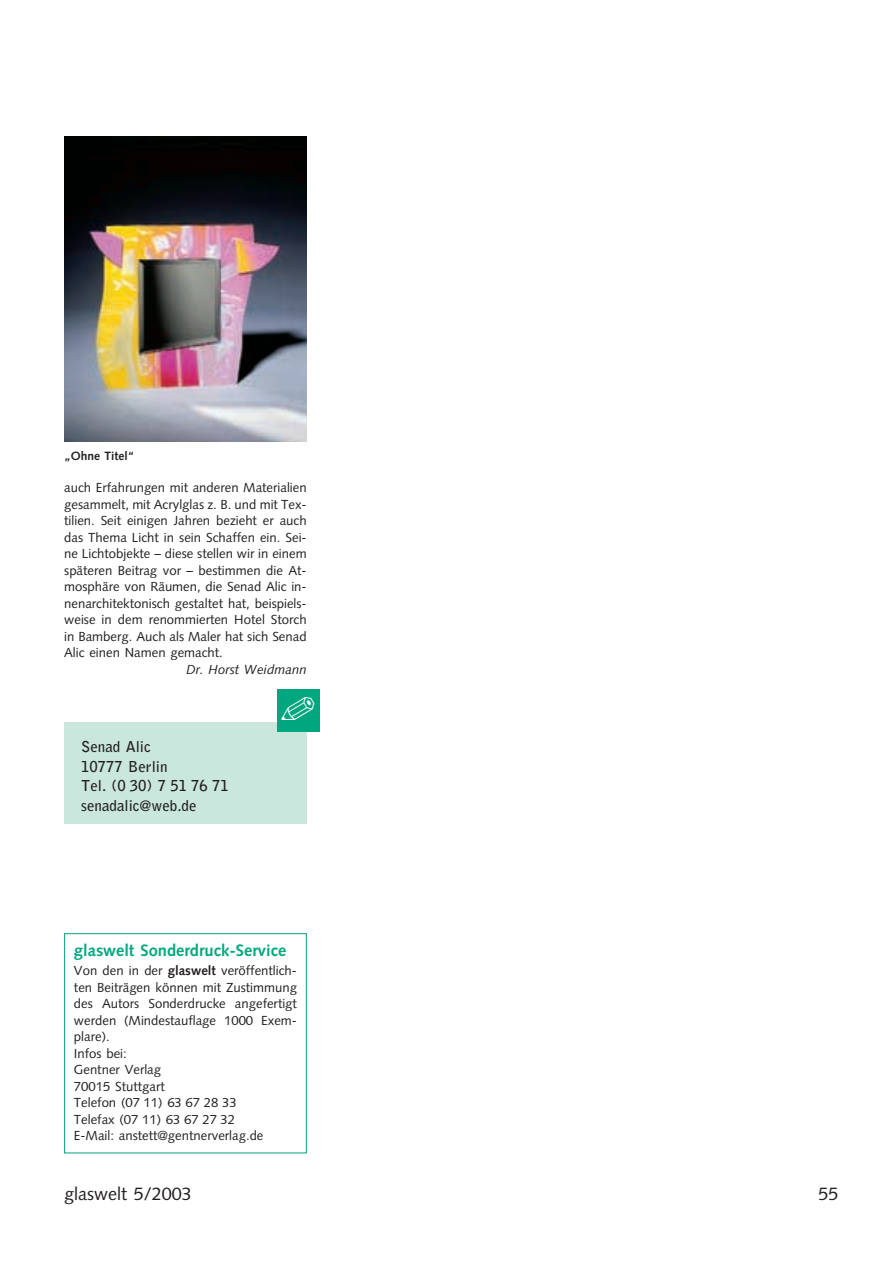
<style>
.page{position:relative;width:893px;height:1263px;background:#fff}
.page>*{position:absolute;margin:0;border:0;box-sizing:border-box;transform-origin:0 0}
.t1{font:18px "Syntax";color:#231f20}
.t2{font:700 16.5px "Syntax";color:#00a77e}
.t3{font:700 15px/19.5px "Bell Gothic";color:#231f20}
.t4{font:13.2px/16.5px "Syntax";color:#231f20;text-align:justify}
.t5{font:italic 13.2px "Syntax";color:#231f20}
.t6{font:700 12px "Syntax";color:#231f20}
.s1{font-weight:700}
</style>
<div class="page">
<div style="left:64px;top:722px;width:243px;height:101px;background:#cae7de"></div>
<div style="left:277px;top:689px;width:42px;height:42px;background:#00a77e"></div>
<img style="left:64px;top:136px;width:243px;height:306px">
<div style="left:64px;top:933px;width:243px;height:220px;border:1px solid #00a77e"></div>
<p class="t6" style="left:64px;top:451px;width:72px">„Ohne Titel“</p>
<p class="t4" style="left:64px;top:481px;width:244px">auch Erfahrungen mit anderen Materialien gesammelt, mit Acrylglas z. B. und mit Tex&shy;tilien. Seit einigen Jahren bezieht er auch das Thema Licht in sein Schaffen ein. Sei&shy;ne Lichtobjekte – diese stellen wir in einem späteren Beitrag vor – bestimmen die At&shy;mosphäre von Räumen, die Senad Alic in&shy;nenarchitektonisch gestaltet hat, beispiels&shy;weise in dem renommierten Hotel Storch in Bamberg. Auch als Maler hat sich Senad Alic einen Namen gemacht.</p>
<p class="t5" style="left:186px;top:664px;width:122px">Dr. Horst Weidmann</p>
<p class="t3" style="left:81px;top:738px;width:149px">Senad Alic<br>10777 Berlin<br>Tel. (0 30) 7 51 76 71 senadalic@web.de</p>
<p class="t2" style="left:74px;top:943px;width:214px">glaswelt Sonderdruck-Service</p>
<p class="t4" style="left:74px;top:964px;width:224px;text-align:left">Von den in der <span class="s1">glaswelt</span> veröffentlich&shy;ten Beiträgen können mit Zustimmung des Autors Sonderdrucke angefertigt werden (Mindestauflage 1000 Exem&shy;plare).<br>Infos bei:<br>Gentner Verlag<br>70015 Stuttgart<br>Telefon (07 11) 63 67 28 33<br>Telefax (07 11) 63 67 27 32<br>E-Mail: anstett@gentnerverlag.de</p>
<h1 class="t1" style="left:64px;top:1186px;width:129px">glaswelt 5/2003</h1>
<h1 class="t1" style="left:818px;top:1186px;width:22px">55</h1>
</div>
